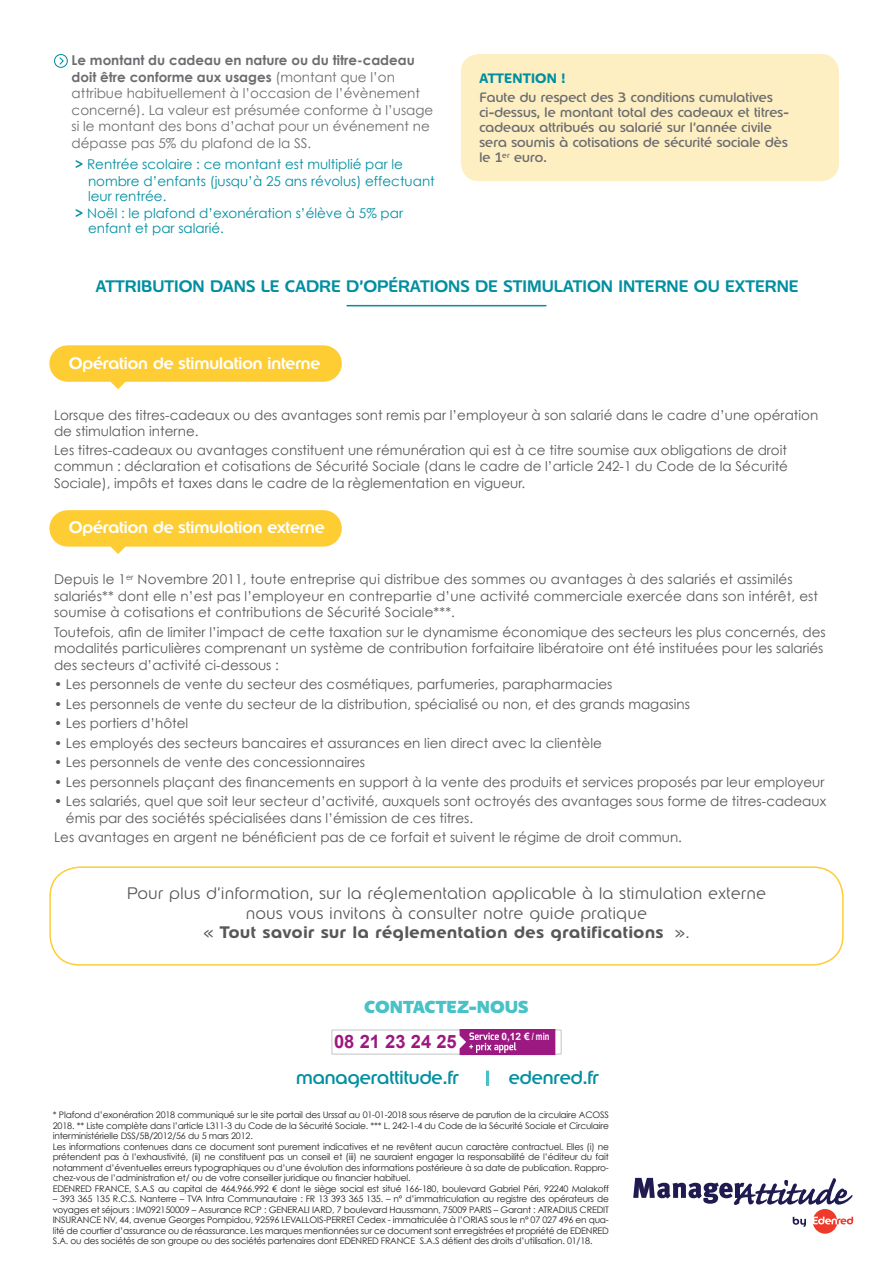
<style>
.page{position:relative;width:893px;height:1263px;background:#fff}
.page>*{position:absolute;margin:0;border:0;box-sizing:border-box;transform-origin:0 0}
.t1{font:18.75px "Edenred";color:#008fa1}
.t2{font:700 18.45px "Arial";color:#9c1881}
.t3{font:900 17.1px "Edenred";color:#48c2c6}
.t4{font:300 16.5px/19.5px "Edenred";letter-spacing:.04em;color:#57585a;text-align:center}
.t5{font:500 16.5px "Edenred";color:#008fa1}
.t6{font:500 16.5px "Edenred";letter-spacing:-.005em;color:#fff}
.t7{font:13.5px/16.5px "Century Gothic";color:#57585a}
.t8{font:13.5px/16.5px "Century Gothic";color:#6c6d70}
.t9{font:13.5px/15px "Edenred";letter-spacing:.01em;color:#6c6d70}
.t10{font:13.5px/17.1px "Century Gothic";color:#008fa1}
.t11{font:700 13.5px "Edenred";letter-spacing:.01em;color:#008fa1}
.t12{font:700 10.05px "Arial";color:#fff}
.t13{font:9px/10.5px "Century Gothic";letter-spacing:-.02em;color:#231f20}
.s1{font-weight:700}
</style>
<div class="page">
<div style="left:461px;top:54px;width:378px;height:127px;background:#feefc2;border-radius:18px"></div>
<div style="left:54px;top:54px;width:14px;height:14px;border:1px solid #008fa1;border-radius:50%"></div>
<svg style="left:59px;top:56px;width:6px;height:10px"></svg>
<div style="left:49px;top:866px;width:795px;height:100px;border:2px solid #fecd33;border-radius:30px"></div>
<svg style="left:633px;top:1178px;width:220px;height:56px"></svg>
<svg style="left:332px;top:1029px;width:229px;height:26px"></svg>
<hr style="left:486px;top:1070px;width:3px;height:16px;background:#48c2c6">
<hr style="left:347px;top:305px;width:199px;height:1px;background:#008fa1">
<div style="left:68px;top:345px;width:256px;height:37px;background:#fecd33"></div>
<svg style="left:110px;top:381px;width:16px;height:8px"></svg>
<div style="left:68px;top:510px;width:256px;height:37px;background:#fecd33"></div>
<svg style="left:110px;top:546px;width:16px;height:8px"></svg>
<p class="t8" style="left:72px;top:52px;width:363px"><span class="s1">Le montant du cadeau en nature ou du titre-cadeau doit être conforme aux usages</span> (montant que l’on attribue habituellement à l’occasion de l’évènement concerné). La valeur est présumée conforme à l’usage si le montant des bons d’achat pour un événement ne dépasse pas 5% du plafond de la SS.</p>
<p class="t10" style="left:88px;top:156px;width:348px;text-indent:-13px"><span class="s1">&gt;</span> Rentrée scolaire : ce montant est multiplié par le nombre d’enfants (jusqu’à 25 ans révolus) effectuant</p>
<p class="t10" style="left:75px;top:188px;width:329px;text-indent:13px">leur rentrée.<br><span class="s1">&gt;</span> Noël : le plafond d’exonération s’élève à 5% par</p>
<p class="t10" style="left:88px;top:220px;width:137px">enfant et par salarié.</p>
<p class="t11" style="left:479px;top:69px;width:88px">ATTENTION !</p>
<p class="t9" style="left:479px;top:90px;width:311px">Faute du respect des 3 conditions cumulatives ci-dessus, le montant total des cadeaux et titres&shy;cadeaux attribués au salarié sur l’année civile sera soumis à cotisations de sécurité sociale dès le 1<sup>er</sup> euro.</p>
<p class="t5" style="left:96px;top:275px;width:704px">ATTRIBUTION DANS LE CADRE D’OPÉRATIONS DE STIMULATION INTERNE OU EXTERNE</p>
<p class="t6" style="left:69px;top:352px;width:253px">Opération de stimulation interne</p>
<p class="t7" style="left:54px;top:406px;width:766px">Lorsque des titres-cadeaux ou des avantages sont remis par l’employeur à son salarié dans le cadre d’une opération de stimulation interne.</p>
<p class="t7" style="left:54px;top:441px;width:736px;text-align:justify">Les titres-cadeaux ou avantages constituent une rémunération qui est à ce titre soumise aux obligations de droit commun : déclaration et cotisations de Sécurité Sociale (dans le cadre de l’article 242-1 du Code de la Sécurité Sociale), impôts et taxes dans le cadre de la règlementation en vigueur.</p>
<p class="t6" style="left:69px;top:516px;width:257px">Opération de stimulation externe</p>
<p class="t7" style="left:54px;top:571px;width:766px">Depuis le 1<sup>er</sup> Novembre 2011, toute entreprise qui distribue des sommes ou avantages à des salariés et assimilés salariés** dont elle n’est pas l’employeur en contrepartie d’une activité commerciale exercée dans son intérêt, est soumise à cotisations et contributions de Sécurité Sociale***.</p>
<p class="t7" style="left:54px;top:623px;width:773px">Toutefois, afin de limiter l’impact de cette taxation sur le dynamisme économique des secteurs les plus concernés, des modalités particulières comprenant un système de contribution forfaitaire libératoire ont été instituées pour les salariés des secteurs d’activité ci-dessous :</p>
<p class="t7" style="left:54px;top:676px;width:560px">• Les personnels de vente du secteur des cosmétiques, parfumeries, parapharmacies</p>
<p class="t7" style="left:54px;top:695px;width:637px">• Les personnels de vente du secteur de la distribution, spécialisé ou non, et des grands magasins</p>
<p class="t7" style="left:54px;top:715px;width:136px">• Les portiers d’hôtel</p>
<p class="t7" style="left:54px;top:734px;width:549px">• Les employés des secteurs bancaires et assurances en lien direct avec la clientèle</p>
<p class="t7" style="left:54px;top:754px;width:313px">• Les personnels de vente des concessionnaires</p>
<p class="t7" style="left:54px;top:773px;width:772px">• Les personnels plaçant des financements en support à la vente des produits et services proposés par leur employeur</p>
<p class="t7" style="left:66px;top:793px;width:762px;text-indent:-12px">• Les salariés, quel que soit leur secteur d’activité, auxquels sont octroyés des avantages sous forme de titres-cadeaux émis par des sociétés spécialisées dans l’émission de ces titres.</p>
<p class="t7" style="left:54px;top:829px;width:629px">Les avantages en argent ne bénéficient pas de ce forfait et suivent le régime de droit commun.</p>
<p class="t4" style="left:127px;top:883px;width:640px">Pour plus d’information, sur la réglementation applicable à la stimulation externe nous vous invitons à consulter notre guide pratique<br>« <span class="s1">Tout savoir sur la réglementation des gratifications</span> ».</p>
<p class="t3" style="left:364px;top:995px;width:166px">CONTACTEZ-NOUS</p>
<h2 class="t2" style="left:334px;top:1029px;width:124px">08 21 23 24 25</h2>
<h1 class="t1" style="left:296px;top:1064px;width:164px">managerattitude.fr</h1>
<p class="t12" style="left:501px;top:1030px;width:49px">0,12 € / min</p>
<h1 class="t1" style="left:509px;top:1065px;width:92px">edenred.fr</h1>
<p class="t13" style="left:53px;top:1109px;width:558px">* Plafond d’exonération 2018 communiqué sur le site portail des Urssaf au 01-01-2018 sous réserve de parution de la circulaire ACOSS 2018. ** Liste complète dans l’article L311-3 du Code de la Sécurité Sociale. *** L. 242-1-4 du Code de la Sécurité Sociale et Circulaire interministérielle DSS/5B/2012/56 du 5 mars 2012.<br>Les informations contenues dans ce document sont purement indicatives et ne revêtent aucun caractère contractuel. Elles (i) ne prétendent pas à l’exhaustivité, (ii) ne constituent pas un conseil et (iii) ne sauraient engager la responsabilité de l’éditeur du fait notamment d’éventuelles erreurs typographiques ou d’une évolution des informations postérieure à sa date de publication. Rappro&shy;chez-vous de l’administration et/ ou de votre conseiller juridique ou financier habituel.<br>EDENRED FRANCE, S.A.S au capital de 464.966.992 € dont le siège social est situé 166-180, boulevard Gabriel Péri, 92240 Malakoff</p>
<p class="t13" style="left:53px;top:1194px;width:558px;text-align:justify">– 393 365 135 R.C.S. Nanterre – TVA Intra Communautaire : FR 13 393 365 135. – n° d’immatriculation au registre des opérateurs de voyages et séjours : IM092150009 – Assurance RCP : GENERALI IARD, 7 boulevard Haussmann, 75009 PARIS – Garant : ATRADIUS CREDIT INSURANCE NV, 44, avenue Georges Pompidou, 92596 LEVALLOIS-PERRET Cedex - immatriculée à l’ORIAS sous le n° 07 027 496 en qua&shy;lité de courtier d’assurance ou de réassurance. Les marques mentionnées sur ce document sont enregistrées et propriété de EDENRED S.A. ou des sociétés de son groupe ou des sociétés partenaires dont EDENRED FRANCE S.A.S détient des droits d’utilisation. 01/18.</p>
</div>
